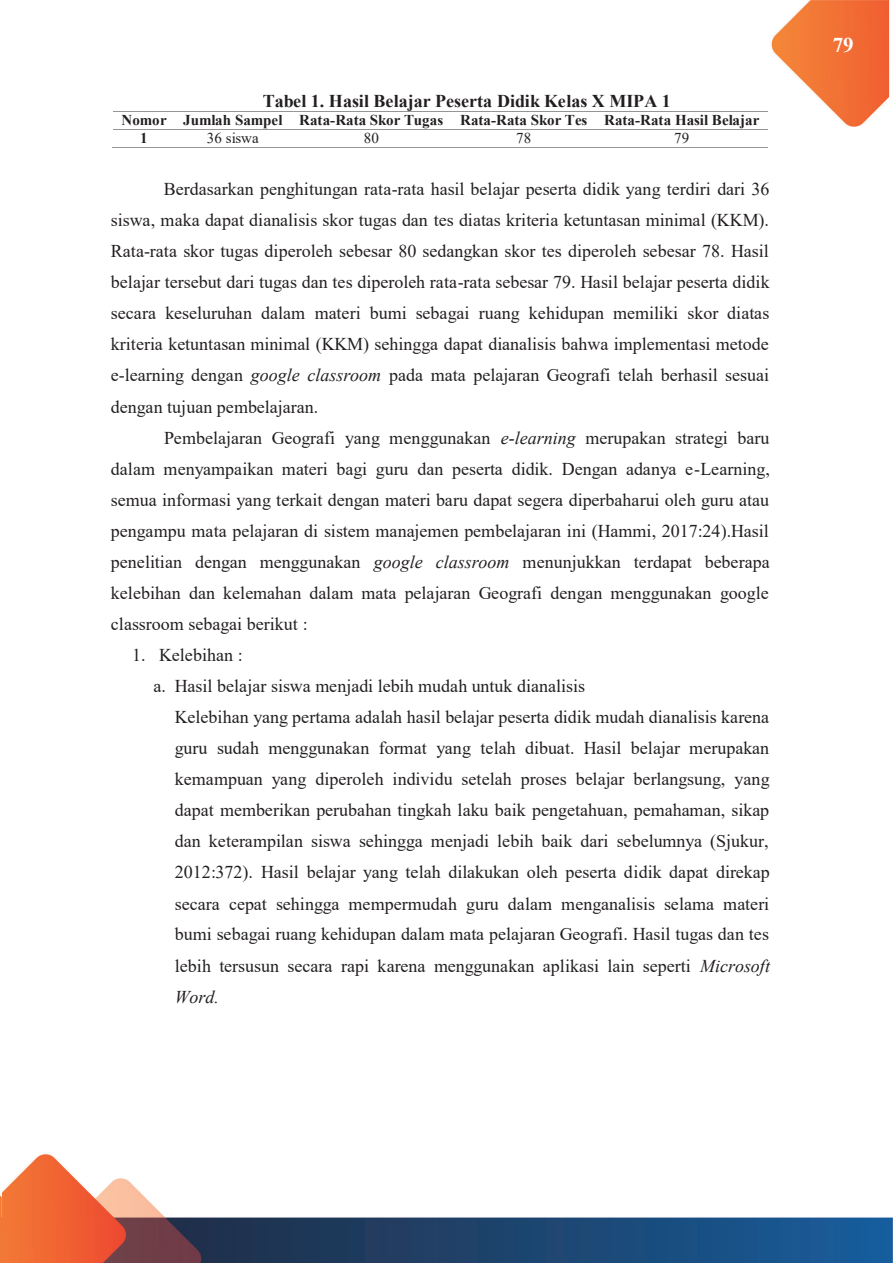
<style>
.page{position:relative;width:893px;height:1263px;background:#fff}
.page>*{position:absolute;margin:0;border:0;box-sizing:border-box;transform-origin:0 0}
.t1{font:700 21px "Times New Roman";color:#fff}
.t2{font:18px/31px "Times New Roman";color:#231f20;text-align:justify}
.t3{font:700 18px "Times New Roman";color:#231f20}
.t4{font:italic 18px "Times New Roman";color:#231f20}
.t5{font:700 15px/18px "Times New Roman";color:#231f20}
.t6{font:15px "Times New Roman";color:#231f20}
.s1{font-style:italic}
</style>
<div class="page">
<img style="left:0;top:0;width:893px;height:1263px">
<hr style="left:114px;top:111px;width:61px;height:1px;background:#939598">
<hr style="left:176px;top:111px;width:115px;height:1px;background:#939598">
<hr style="left:292px;top:111px;width:160px;height:1px;background:#939598">
<hr style="left:453px;top:111px;width:143px;height:1px;background:#939598">
<hr style="left:597px;top:111px;width:170px;height:1px;background:#939598">
<hr style="left:114px;top:129px;width:61px;height:1px;background:#939598">
<hr style="left:176px;top:129px;width:115px;height:1px;background:#939598">
<hr style="left:292px;top:129px;width:160px;height:1px;background:#939598">
<hr style="left:453px;top:129px;width:143px;height:1px;background:#939598">
<hr style="left:597px;top:129px;width:170px;height:1px;background:#939598">
<hr style="left:113px;top:147px;width:62px;height:1px;background:#939598">
<hr style="left:175px;top:147px;width:116px;height:1px;background:#939598">
<hr style="left:291px;top:147px;width:161px;height:1px;background:#939598">
<hr style="left:452px;top:147px;width:144px;height:1px;background:#939598">
<hr style="left:596px;top:147px;width:171px;height:1px;background:#939598">
<p class="t3" style="left:263px;top:87px;width:410px">Tabel 1. Hasil Belajar Peserta Didik Kelas X MIPA 1</p>
<p class="t5" style="left:140px;top:111px;width:621px;text-indent:-19px">Nomor Jumlah Sampel Rata-Rata Skor Tugas Rata-Rata Skor Tes Rata-Rata Hasil Belajar<br>1</p>
<p class="t6" style="left:207px;top:127px;width:53px">36 siswa</p>
<p class="t6" style="left:364px;top:127px;width:16px">80</p>
<p class="t6" style="left:516px;top:127px;width:16px">78</p>
<p class="t6" style="left:674px;top:127px;width:16px">79</p>
<p class="t2" style="left:111px;top:173px;width:660px;text-indent:53px">Berdasarkan penghitungan rata-rata hasil belajar peserta didik yang terdiri dari 36 siswa, maka dapat dianalisis skor tugas dan tes diatas kriteria ketuntasan minimal (KKM).<br>Rata-rata skor tugas diperoleh sebesar 80 sedangkan skor tes diperoleh sebesar 78. Hasil belajar tersebut dari tugas dan tes diperoleh rata-rata sebesar 79. Hasil belajar peserta didik secara keseluruhan dalam materi bumi sebagai ruang kehidupan memiliki skor diatas kriteria ketuntasan minimal (KKM) sehingga dapat dianalisis bahwa implementasi metode e-learning dengan <span class="s1">google classroom</span> pada mata pelajaran Geografi telah berhasil sesuai dengan tujuan pembelajaran.</p>
<p class="t2" style="left:111px;top:421px;width:660px;text-indent:53px">Pembelajaran Geografi yang menggunakan <span class="s1">e-learning</span> merupakan strategi baru dalam menyampaikan materi bagi guru dan peserta didik. Dengan adanya e-Learning, semua informasi yang terkait dengan materi baru dapat segera diperbaharui oleh guru atau pengampu mata pelajaran di sistem manajemen pembelajaran ini (Hammi, 2017:24).Hasil penelitian dengan menggunakan <span class="s1">google classroom</span> menunjukkan terdapat beberapa kelebihan dan kelemahan dalam mata pelajaran Geografi dengan menggunakan google classroom sebagai berikut :</p>
<p class="t2" style="left:132px;top:639px;width:112px">1. Kelebihan :</p>
<p class="t2" style="left:153px;top:670px;width:433px">a. Hasil belajar siswa menjadi lebih mudah untuk dianalisis</p>
<p class="t2" style="left:175px;top:701px;width:596px">Kelebihan yang pertama adalah hasil belajar peserta didik mudah dianalisis karena</p>
<p class="t2" style="left:175px;top:732px;width:596px">guru sudah menggunakan format yang telah dibuat. Hasil belajar merupakan</p>
<p class="t2" style="left:175px;top:763px;width:596px">kemampuan yang diperoleh individu setelah proses belajar berlangsung, yang</p>
<p class="t2" style="left:175px;top:794px;width:596px">dapat memberikan perubahan tingkah laku baik pengetahuan, pemahaman, sikap</p>
<p class="t2" style="left:175px;top:825px;width:595px">dan keterampilan siswa sehingga menjadi lebih baik dari sebelumnya (Sjukur,</p>
<p class="t2" style="left:175px;top:856px;width:597px">2012:372). Hasil belajar yang telah dilakukan oleh peserta didik dapat direkap</p>
<p class="t2" style="left:175px;top:887px;width:596px">secara cepat sehingga mempermudah guru dalam menganalisis selama materi</p>
<p class="t2" style="left:175px;top:918px;width:596px">bumi sebagai ruang kehidupan dalam mata pelajaran Geografi. Hasil tugas dan tes</p>
<p class="t2" style="left:175px;top:949px;width:597px">lebih tersusun secara rapi karena menggunakan aplikasi lain seperti <span class="s1">Microsoft</span></p>
<p class="t4" style="left:175px;top:984px;width:46px">Word.</p>
<p class="t1" style="left:833px;top:29px;width:22px">79</p>
</div>
